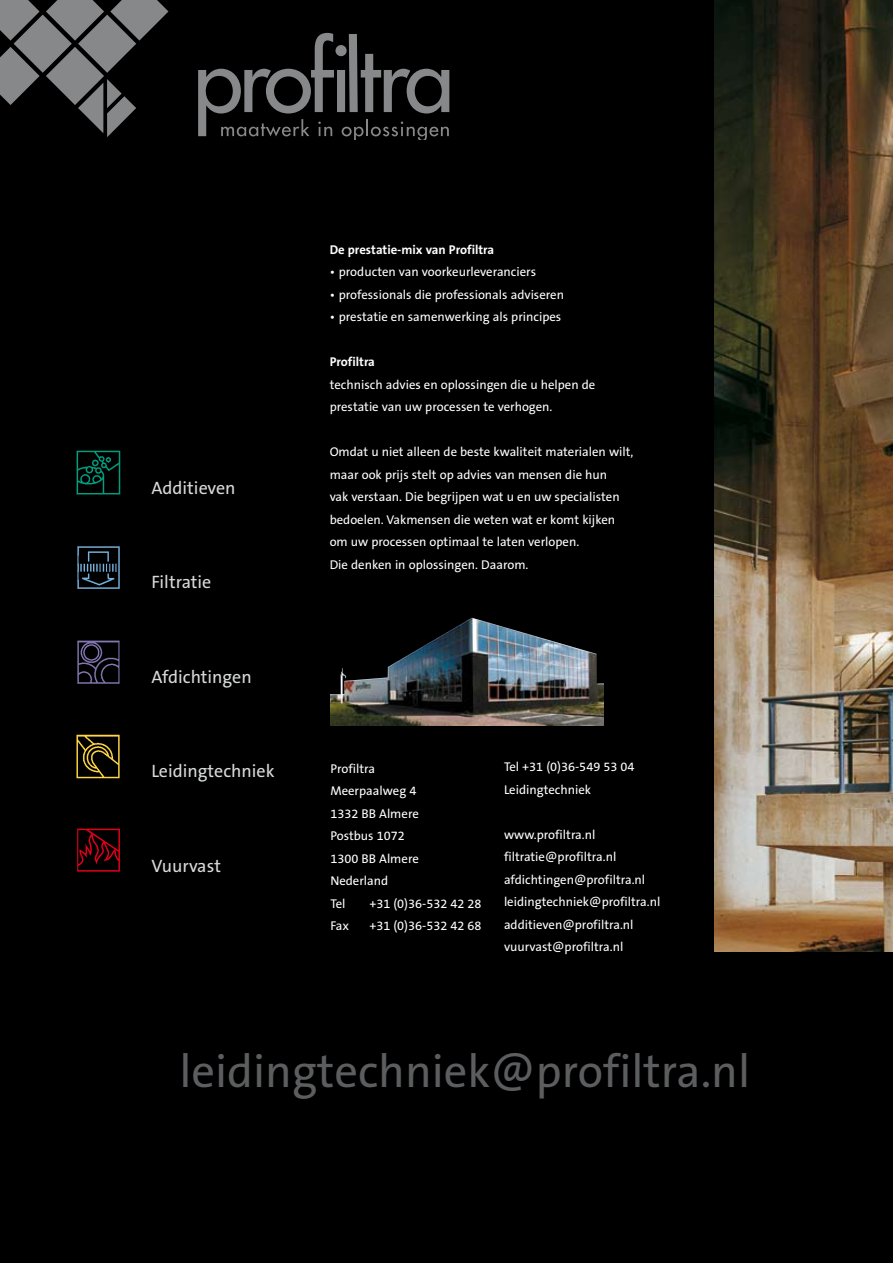
<style>
.page{position:relative;width:893px;height:1263px;background:#000}
.page>*{position:absolute;margin:0;border:0;box-sizing:border-box;transform-origin:0 0}
.t1{font:46.5px "The Sans B5 Plain";color:#5c5d5f}
.t2{font:18px "The Sans B5 Plain";color:#d9dadb}
.t3{font:12.75px/22.5px "The Sans B5 Plain";color:#fff}
.t4{font:700 12.75px "The Sans B7";color:#fff}
</style>
<div class="page">
<img style="left:76px;top:828px;width:44px;height:44px">
<img style="left:77px;top:546px;width:43px;height:43px">
<img style="left:76px;top:734px;width:44px;height:45px">
<img style="left:76px;top:450px;width:45px;height:45px">
<img style="left:77px;top:640px;width:43px;height:44px">
<img style="left:330px;top:618px;width:273px;height:108px">
<svg style="left:198px;top:33px;width:251px;height:107px"></svg>
<svg style="left:0;top:0;width:168px;height:137px"></svg>
<img style="left:714px;top:0;width:179px;height:951px">
<h2 class="t2" style="left:151px;top:478px;width:86px">Additieven</h2>
<h2 class="t2" style="left:151px;top:573px;width:61px">Filtratie</h2>
<h2 class="t2" style="left:151px;top:667px;width:102px">Afdichtingen</h2>
<h2 class="t2" style="left:151px;top:762px;width:125px">Leidingtechniek</h2>
<h2 class="t2" style="left:151px;top:856px;width:71px">Vuurvast</h2>
<p class="t4" style="left:330px;top:243px;width:166px">De prestatie-mix van Profiltra</p>
<p class="t3" style="left:330px;top:261px;width:208px">• producten van voorkeurleveranciers</p>
<p class="t3" style="left:330px;top:284px;width:236px">• professionals die professionals adviseren</p>
<p class="t3" style="left:330px;top:306px;width:233px">• prestatie en samenwerking als principes</p>
<p class="t4" style="left:330px;top:355px;width:47px">Profiltra</p>
<p class="t3" style="left:330px;top:374px;width:267px">technisch advies en oplossingen die u helpen de prestatie van uw processen te verhogen.</p>
<p class="t3" style="left:330px;top:441px;width:305px">Omdat u niet alleen de beste kwaliteit materialen wilt, maar ook prijs stelt op advies van mensen die hun<br>vak verstaan. Die begrijpen wat u en uw specialisten bedoelen. Vakmensen die weten wat er komt kijken om uw processen optimaal te laten verlopen.<br>Die denken in oplossingen. Daarom.</p>
<p class="t3" style="left:330px;top:758px;width:90px">Profiltra<br>Meerpaalweg 4<br>1332 BB Almere<br>Postbus 1072<br>1300 BB Almere<br>Nederland<br>Tel</p>
<p class="t3" style="left:369px;top:893px;width:114px">+31 (0)36-532 42 28</p>
<p class="t3" style="left:330px;top:916px;width:20px">Fax</p>
<p class="t3" style="left:369px;top:916px;width:114px">+31 (0)36-532 42 68</p>
<p class="t3" style="left:504px;top:757px;width:132px">Tel +31 (0)36-549 53 04<br>Leidingtechniek</p>
<p class="t3" style="left:504px;top:824px;width:158px">www.profiltra.nl filtratie@profiltra.nl afdichtingen@profiltra.nl leidingtechniek@profiltra.nl additieven@profiltra.nl vuurvast@profiltra.nl</p>
<h1 class="t1" style="left:179px;top:1047px;width:572px">leidingtechniek@profiltra.nl</h1>
</div>
